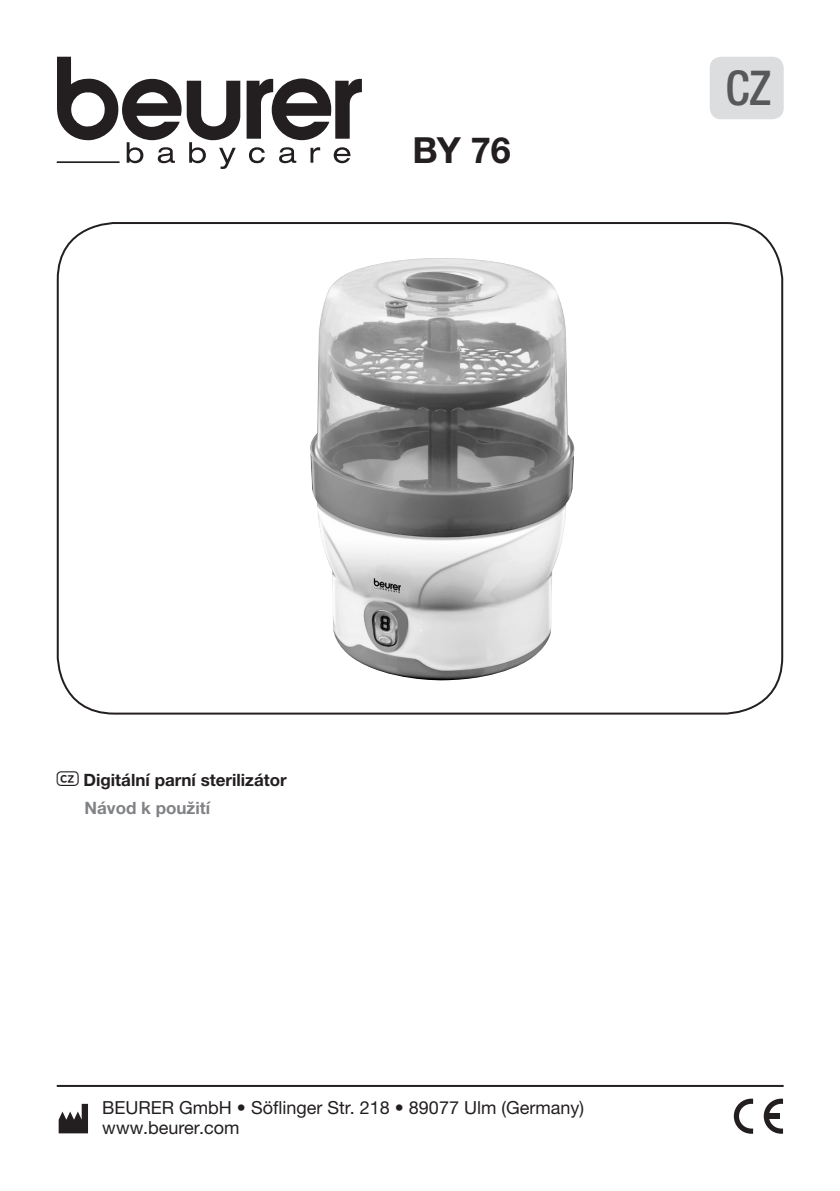
<style>
.page{position:relative;width:840px;height:1191px;background:#fff}
.page>*{position:absolute;margin:0;border:0;box-sizing:border-box;transform-origin:0 0}
.t1{font:500 condensed 48px "Helvetica Neue LT Pro";color:#57585a}
.t2{font:700 36px "Helvetica Neue LTW1 G";color:#231f20}
.t3{font:18px/20px "Helvetica Neue LTW1 G";color:#231f20}
.t4{font:700 17px/27.6px "Helvetica Neue LTW1 G";color:#231f20}
.s1{font-family:"Laend Beurer 2012";font-weight:400;font-style:italic;font-size:22px}
.s2{color:#808285}
</style>
<div class="page">
<div style="left:709px;top:57px;width:74px;height:62px;background:#dcdddf;border-radius:11px"></div>
<svg style="left:59px;top:1103px;width:29px;height:30px"></svg>
<hr style="left:57px;top:1085px;width:726px;height:2px;background:#231f20">
<img style="left:310px;top:258px;width:265px;height:423px">
<svg style="left:246px;top:78px;width:116px;height:62px"></svg>
<svg style="left:57px;top:57px;width:183px;height:112px"></svg>
<svg style="left:249px;top:147px;width:16px;height:16px"></svg>
<svg style="left:279px;top:147px;width:17px;height:16px"></svg>
<svg style="left:310px;top:147px;width:10px;height:16px"></svg>
<svg style="left:333px;top:147px;width:17px;height:16px"></svg>
<svg style="left:763px;top:1098px;width:19px;height:35px"></svg>
<div style="left:767px;top:1113px;width:12px;height:5px;background:#231f20"></div>
<svg style="left:733px;top:1098px;width:19px;height:35px"></svg>
<h2 class="t2" style="left:412px;top:128px;width:100px">BY 76</h2>
<h1 class="t1" style="left:725px;top:59px;width:47px">CZ</h1>
<p class="t4" style="left:84px;top:766px;width:204px;text-indent:-28px"><span class="s1">z</span> Digitální parní sterilizátor<br><span class="s2">Návod k použití</span></p>
<p class="t3" style="left:102px;top:1097px;width:483px">BEURER GmbH • Söflinger Str. 218 • 89077 Ulm (Germany) www.beurer.com</p>
</div>
